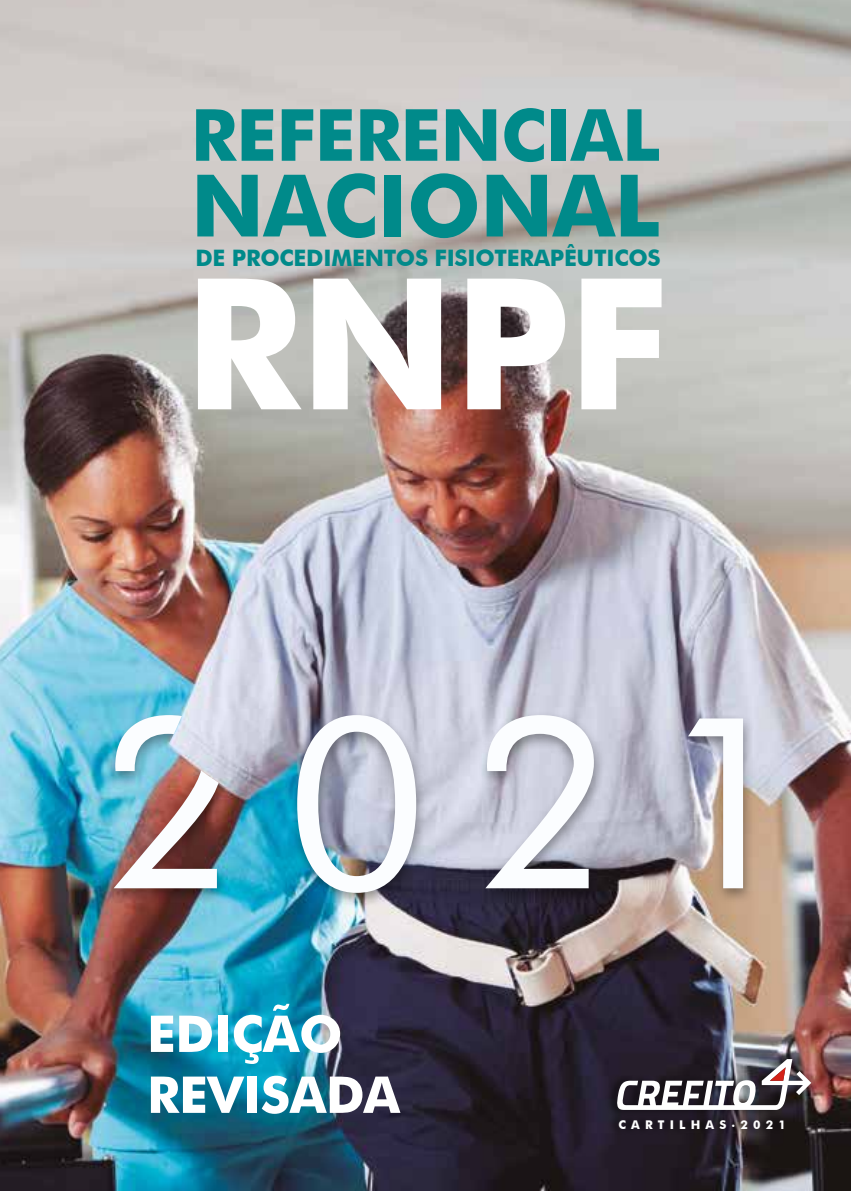
<style>
.page{position:relative;width:851px;height:1191px;background:#fff}
.page>*{position:absolute;margin:0;border:0;box-sizing:border-box;transform-origin:0 0}
.t1{font:239.8px "Futura BT";color:#fbfdff}
.t2{font:700 182.8px "Futura BT";color:#fff}
.t3{font:700 86.4px "Futura BT";letter-spacing:-.01em;color:#008a8a}
.t4{font:700 72px "Futura BT";letter-spacing:-.01em;color:#008a8a}
.t5{font:700 50.8px/61px "Futura BT";letter-spacing:-.01em;color:#fff}
.t6{font:700 22.6px "Futura BT";letter-spacing:-.01em;color:#008a8a}
.t7{font:700 12px "Futura BT";letter-spacing:.43em;color:#fff}
</style>
<div class="page">
<img style="left:0;top:120px;width:850px;height:104px">
<img style="left:0;top:0;width:850px;height:120px">
<img style="left:0;top:224px;width:850px;height:967px">
<div style="left:105px;top:710px;width:650px;height:199px;background:#000;opacity:.37"></div>
<div style="left:605px;top:1052px;width:206px;height:63px;background:#000;opacity:.47"></div>
<svg style="left:615px;top:1059px;width:196px;height:51px"></svg>
<img style="left:169px;top:642px;width:113px;height:158px">
<div style="left:607px;top:1114px;width:177px;height:20px;background:#000;opacity:.6"></div>
<h3 class="t4" style="left:191px;top:91px;width:471px">REFERENCIAL</h3>
<h3 class="t3" style="left:191px;top:153px;width:471px">NACIONAL</h3>
<p class="t6" style="left:195px;top:244px;width:467px">DE PROCEDIMENTOS FISIOTERAPÊUTICOS</p>
<h2 class="t2" style="left:184px;top:233px;width:484px">RNPF</h2>
<h1 class="t1" style="left:100px;top:657px;width:700px">2021</h1>
<h3 class="t5" style="left:147px;top:1003px;width:254px">EDIÇÃO<br>REVISADA</h3>
<p class="t7" style="left:618px;top:1117px;width:169px">CARTILHAS.2021</p>
</div>
